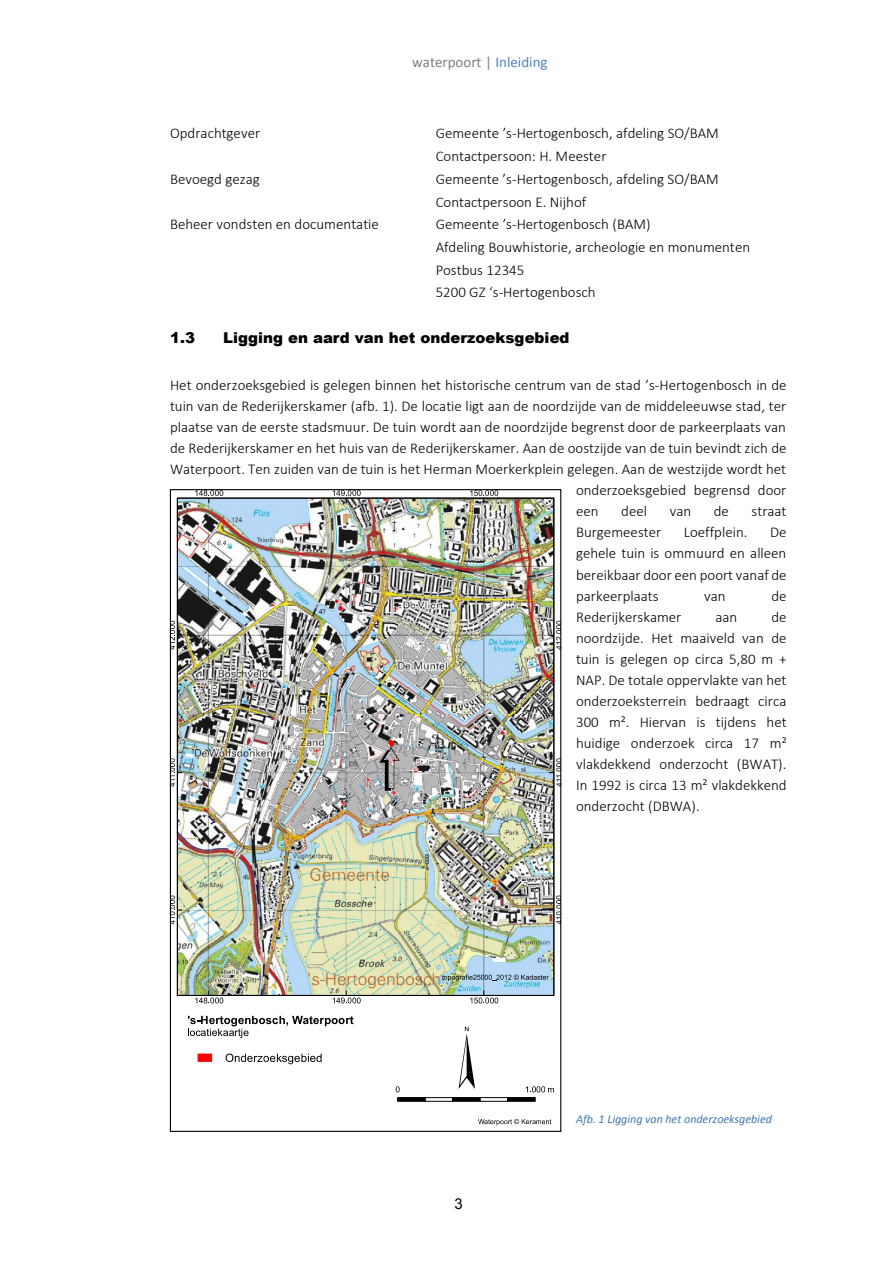
<style>
.page{position:relative;width:893px;height:1263px;background:#fff}
.page>*{position:absolute;margin:0;border:0;box-sizing:border-box;transform-origin:0 0}
.t1{font:300 15px/21.1px "Calibri";color:#000;text-align:justify}
.t2{font:900 15px "Arial";color:#000}
.t3{font:15px "Calibri";color:#808080}
.t4{font:15px "Arial";color:#000}
.t5{font:italic 12px "Calibri";letter-spacing:-.005em;color:#4577ad}
.s1{color:#4f81bd}
</style>
<div class="page">
<svg style="left:172px;top:491px;width:387px;height:635px"></svg>
<svg style="left:195px;top:491px;width:28px;height:7px"></svg>
<svg style="left:195px;top:996px;width:28px;height:7px"></svg>
<svg style="left:333px;top:491px;width:28px;height:7px"></svg>
<svg style="left:333px;top:996px;width:28px;height:7px"></svg>
<svg style="left:470px;top:491px;width:28px;height:7px"></svg>
<svg style="left:470px;top:996px;width:28px;height:7px"></svg>
<svg style="left:172px;top:896px;width:5px;height:28px"></svg>
<svg style="left:554px;top:896px;width:5px;height:28px"></svg>
<svg style="left:172px;top:758px;width:5px;height:29px"></svg>
<svg style="left:554px;top:758px;width:5px;height:29px"></svg>
<svg style="left:172px;top:621px;width:5px;height:29px"></svg>
<svg style="left:554px;top:621px;width:5px;height:29px"></svg>
<img style="left:177px;top:498px;width:377px;height:498px">
<svg style="left:188px;top:1016px;width:166px;height:22px"></svg>
<svg style="left:396px;top:1027px;width:158px;height:74px"></svg>
<svg style="left:478px;top:1119px;width:73px;height:6px"></svg>
<svg style="left:198px;top:1054px;width:14px;height:7px"></svg>
<svg style="left:226px;top:1053px;width:96px;height:11px"></svg>
<svg style="left:442px;top:975px;width:107px;height:7px"></svg>
<svg style="left:379px;top:738px;width:22px;height:53px"></svg>
<p class="t3" style="left:412px;top:56px;width:137px">waterpoort | <span class="s1">Inleiding</span></p>
<p class="t1" style="left:170px;top:124px;width:92px">Opdrachtgever</p>
<p class="t1" style="left:436px;top:124px;width:285px">Gemeente ’s-Hertogenbosch, afdeling SO/BAM</p>
<p class="t1" style="left:436px;top:147px;width:172px">Contactpersoon: H. Meester</p>
<p class="t1" style="left:170px;top:169px;width:91px">Bevoegd gezag</p>
<p class="t1" style="left:436px;top:169px;width:285px">Gemeente ’s-Hertogenbosch, afdeling SO/BAM</p>
<p class="t1" style="left:436px;top:192px;width:152px">Contactpersoon E. Nijhof</p>
<p class="t1" style="left:170px;top:215px;width:210px">Beheer vondsten en documentatie</p>
<p class="t1" style="left:436px;top:215px;width:216px">Gemeente ’s-Hertogenbosch (BAM)</p>
<p class="t1" style="left:436px;top:238px;width:316px">Afdeling Bouwhistorie, archeologie en monumenten</p>
<p class="t1" style="left:436px;top:260px;width:90px">Postbus 12345</p>
<p class="t1" style="left:436px;top:283px;width:161px">5200 GZ ‘s-Hertogenbosch</p>
<p class="t2" style="left:170px;top:327px;width:26px">1.3</p>
<p class="t2" style="left:223px;top:327px;width:348px">Ligging en aard van het onderzoeksgebied</p>
<p class="t1" style="left:170px;top:376px;width:618px">Het onderzoeksgebied is gelegen binnen het historische centrum van de stad ’s-Hertogenbosch in de</p>
<p class="t1" style="left:170px;top:397px;width:618px">tuin van de Rederijkerskamer (afb. 1). De locatie ligt aan de noordzijde van de middeleeuwse stad, ter</p>
<p class="t1" style="left:170px;top:418px;width:617px">plaatse van de eerste stadsmuur. De tuin wordt aan de noordzijde begrenst door de parkeerplaats van</p>
<p class="t1" style="left:170px;top:439px;width:618px">de Rederijkerskamer en het huis van de Rederijkerskamer. Aan de oostzijde van de tuin bevindt zich de</p>
<p class="t1" style="left:170px;top:460px;width:618px">Waterpoort. Ten zuiden van de tuin is het Herman Moerkerkplein gelegen. Aan de westzijde wordt het</p>
<p class="t1" style="left:576px;top:481px;width:212px">onderzoeksgebied begrensd door</p>
<p class="t1" style="left:576px;top:502px;width:24px">een</p>
<p class="t1" style="left:621px;top:502px;width:27px">deel</p>
<p class="t1" style="left:670px;top:502px;width:23px">van</p>
<p class="t1" style="left:714px;top:502px;width:17px">de</p>
<p class="t1" style="left:752px;top:502px;width:36px">straat</p>
<p class="t1" style="left:576px;top:523px;width:87px">Burgemeester</p>
<p class="t1" style="left:684px;top:523px;width:65px">Loeffplein.</p>
<p class="t1" style="left:576px;top:523px;width:212px;text-indent:194px">De gehele tuin is ommuurd en alleen bereikbaar door een poort vanaf de parkeerplaats</p>
<p class="t1" style="left:704px;top:586px;width:23px">van</p>
<p class="t1" style="left:771px;top:586px;width:17px">de</p>
<p class="t1" style="left:576px;top:607px;width:107px">Rederijkerskamer</p>
<p class="t1" style="left:715px;top:607px;width:23px">aan</p>
<p class="t1" style="left:576px;top:607px;width:212px;text-indent:195px">de noordzijde. Het maaiveld van de tuin is gelegen op circa 5,80 m + NAP. De totale oppervlakte van het onderzoeksterrein bedraagt circa 300 m². Hiervan is tijdens het huidige onderzoek circa 17 m² vlakdekkend onderzocht (BWAT).<br>In 1992 is circa 13 m² vlakdekkend onderzocht (DBWA).</p>
<p class="t4" style="left:455px;top:1195px;width:10px">3</p>
<p class="t5" style="left:576px;top:1114px;width:198px">Afb. 1 Ligging van het onderzoeksgebied</p>
</div>
